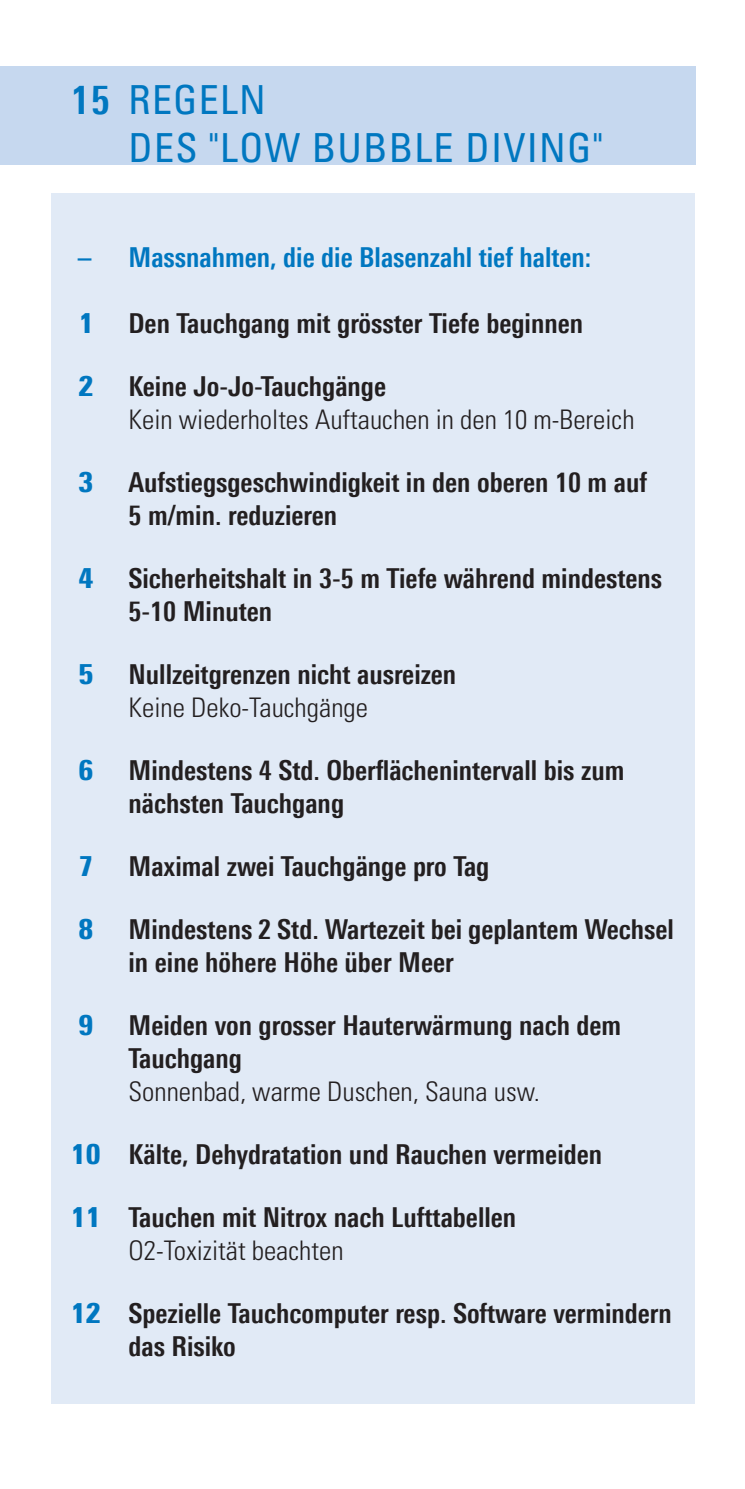
<style>
.page{position:relative;width:745px;height:1489px;background:#fff}
.page>*{position:absolute;margin:0;border:0;box-sizing:border-box;transform-origin:0 0}
.t1{font:condensed 40px/48px "Univers LT Pro";letter-spacing:.03em;color:#0077c0}
.t2{font:700 27.5px/33px "Linotype Univers 620 Cn";color:#231f20}
.t3{font:700 27.5px "Linotype Univers 620 Cn";color:#0077c0}
.t4{font:900 condensed 27.5px "Univers Next Pro";color:#0077c0}
.t5{font:300 condensed 27px "Univers LT Std";color:#231f20}
.s1{font-family:"Linotype Univers 620 Cn";font-weight:700;font-stretch:normal}
.s2{font-family:"Univers Next Pro";font-weight:900;font-stretch:condensed;color:#0077c0}
</style>
<div class="page">
<div style="left:51px;top:194px;width:643px;height:1209px;background:#e1eaf6"></div>
<div style="left:0;top:67px;width:694px;height:98px;background:#c6d8ef"></div>
<h1 class="t1" style="left:128px;top:75px;width:475px;text-indent:-57px"><span class="s1">15</span> REGELN<br>DES "LOW BUBBLE DIVING"</h1>
<p class="t3" style="left:78px;top:240px;width:515px">– Massnahmen, die die Blasenzahl tief halten:</p>
<p class="t4" style="left:79px;top:306px;width:16px">1</p>
<p class="t2" style="left:128px;top:306px;width:456px">Den Tauchgang mit grösster Tiefe beginnen</p>
<p class="t4" style="left:78px;top:369px;width:16px">2</p>
<p class="t2" style="left:128px;top:369px;width:259px">Keine Jo-Jo-Tauchgänge</p>
<p class="t5" style="left:128px;top:403px;width:507px">Kein wiederholtes Auftauchen in den 10 m-Bereich</p>
<p class="t4" style="left:78px;top:465px;width:16px">3</p>
<p class="t2" style="left:128px;top:465px;width:519px">Aufstiegsgeschwindigkeit in den oberen 10 m auf<br>5 m/min. reduzieren</p>
<p class="t4" style="left:78px;top:561px;width:16px">4</p>
<p class="t2" style="left:128px;top:561px;width:535px">Sicherheitshalt in 3-5 m Tiefe während mindestens<br>5-10 Minuten</p>
<p class="t4" style="left:78px;top:657px;width:16px">5</p>
<p class="t2" style="left:128px;top:657px;width:329px">Nullzeitgrenzen nicht ausreizen</p>
<p class="t5" style="left:128px;top:691px;width:241px">Keine Deko-Tauchgänge</p>
<p class="t4" style="left:78px;top:753px;width:16px">6</p>
<p class="t2" style="left:128px;top:753px;width:497px">Mindestens 4 Std. Oberflächenintervall bis zum nächsten Tauchgang</p>
<p class="t4" style="left:78px;top:849px;width:16px">7</p>
<p class="t2" style="left:128px;top:849px;width:362px">Maximal zwei Tauchgänge pro Tag</p>
<p class="t4" style="left:78px;top:912px;width:16px">8</p>
<p class="t2" style="left:128px;top:912px;width:546px">Mindestens 2 Std. Wartezeit bei geplantem Wechsel in eine höhere Höhe über Meer</p>
<p class="t4" style="left:78px;top:1008px;width:16px">9</p>
<p class="t2" style="left:128px;top:1008px;width:494px">Meiden von grosser Hauterwärmung nach dem<br>Tauchgang</p>
<p class="t5" style="left:128px;top:1075px;width:412px">Sonnenbad, warme Duschen, Sauna usw.</p>
<p class="t2" style="left:71px;top:1137px;width:532px"><span class="s2">10</span> Kälte, Dehydratation und Rauchen vermeiden</p>
<p class="t2" style="left:71px;top:1200px;width:446px"><span class="s2">11</span> Tauchen mit Nitrox nach Lufttabellen</p>
<p class="t5" style="left:128px;top:1234px;width:216px">O2-Toxizität beachten</p>
<p class="t2" style="left:128px;top:1296px;width:544px;text-indent:-58px"><span class="s2">12</span> Spezielle Tauchcomputer resp. Software vermindern das Risiko</p>
</div>
